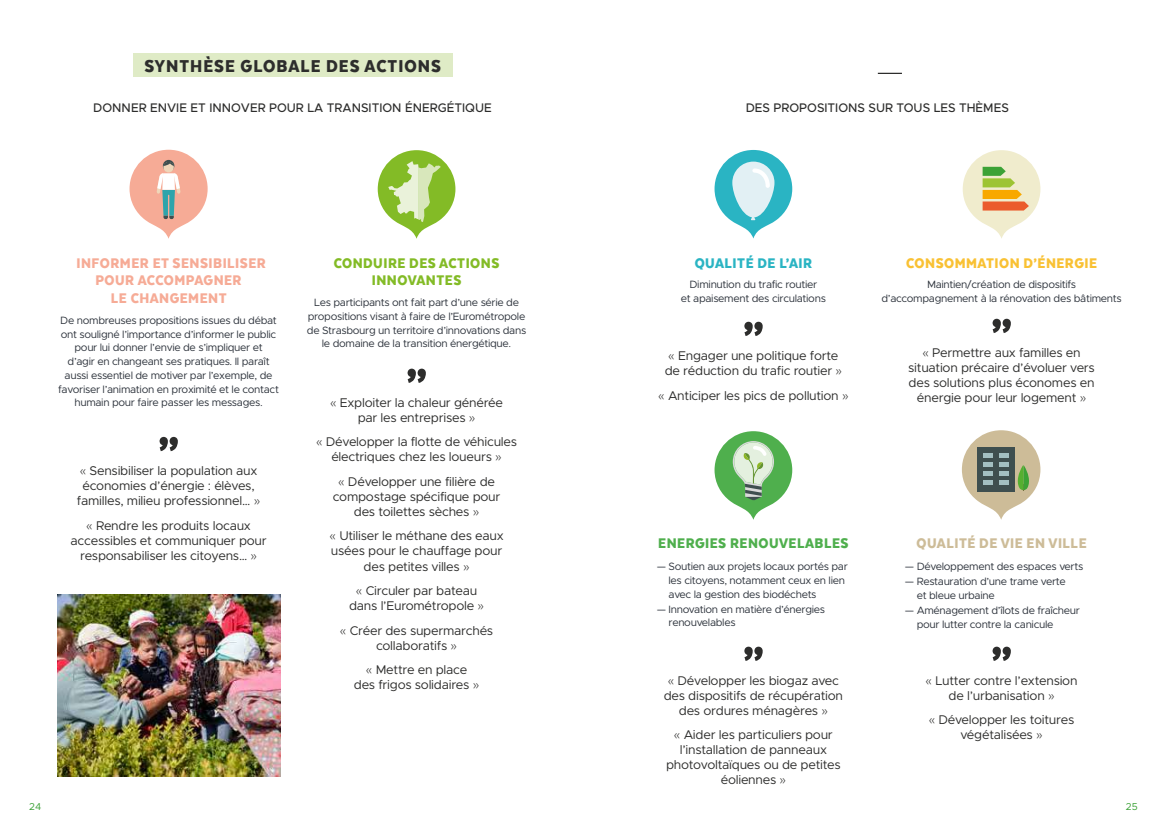
<style>
.page{position:relative;width:1170px;height:833px;background:#fff}
.page>*{position:absolute;margin:0;border:0;box-sizing:border-box;transform-origin:0 0}
.t1{font:900 52.25px "Texta Narrow";color:#2d2d2c}
.t2{font:900 20px "Texta Narrow";letter-spacing:.05em;color:#2d2d2c}
.t3{font:900 16.25px/17.5px "Texta Narrow";letter-spacing:.03em;color:#f6ab96;text-align:center}
.t4{font:900 16.25px/17.5px "Texta Narrow";letter-spacing:.03em;color:#83bb26;text-align:center}
.t5{font:900 16.25px "Texta Narrow";letter-spacing:.03em;color:#f9c133}
.t6{font:900 16.25px "Texta Narrow";letter-spacing:.03em;color:#4faf4d}
.t7{font:900 16.25px "Texta Narrow";letter-spacing:.03em;color:#cdbc98}
.t8{font:900 16.25px "Texta Narrow";letter-spacing:.03em;color:#2ab4c3}
.t9{font:12.62px/15px "Metropolis";letter-spacing:-.02em;color:#2d2d2c;text-align:center}
.t10{font:500 12.5px "Metropolis";color:#2d2d2c}
.t11{font:10.62px/13.8px "Metropolis";letter-spacing:-.03em;color:#2c323b;text-align:center}
.t12{font:10px "Metropolis";color:#3ba136}
.s1{font-family:"Gotham";font-weight:300}
</style>
<div class="page">
<div style="left:133px;top:53px;width:319px;height:24px;background:#dfebc6"></div>
<img style="left:57px;top:594px;width:223px;height:182px">
<svg style="left:714px;top:150px;width:78px;height:88px"></svg>
<svg style="left:129px;top:150px;width:79px;height:89px"></svg>
<svg style="left:378px;top:150px;width:77px;height:89px"></svg>
<svg style="left:714px;top:431px;width:78px;height:89px"></svg>
<svg style="left:877px;top:73px;width:24px;height:1px"></svg>
<svg style="left:962px;top:150px;width:78px;height:89px"></svg>
<svg style="left:961px;top:430px;width:79px;height:90px"></svg>
<h2 class="t2" style="left:144px;top:55px;width:298px">SYNTHÈSE GLOBALE DES ACTIONS</h2>
<p class="t10" style="left:93px;top:99px;width:400px">DONNER ENVIE ET INNOVER POUR LA TRANSITION ÉNERGÉTIQUE</p>
<p class="t10" style="left:745px;top:99px;width:265px">DES PROPOSITIONS SUR TOUS LES THÈMES</p>
<p class="t3" style="left:76px;top:254px;width:191px">INFORMER ET SENSIBILISER<br>POUR ACCOMPAGNER<br>LE CHANGEMENT</p>
<p class="t11" style="left:58px;top:313px;width:222px">De nombreuses propositions issues du débat ont souligné l’importance d’informer le public pour lui donner l’envie de s’impliquer et<br>d’agir en changeant ses pratiques. Il paraît aussi essentiel de motiver par l’exemple, de favoriser l’animation en proximité et le contact humain pour faire passer les messages.</p>
<h1 class="t1" style="left:158px;top:425px;width:23px">”</h1>
<p class="t9" style="left:77px;top:463px;width:185px"><span class="s1">«</span> Sensibiliser la population aux économies d’énergie : élèves, familles, milieu professionnel… <span class="s1">»</span></p>
<p class="t9" style="left:70px;top:518px;width:198px"><span class="s1">«</span> Rendre les produits locaux accessibles et communiquer pour responsabiliser les citoyens… <span class="s1">»</span></p>
<p class="t4" style="left:334px;top:254px;width:167px">CONDUIRE DES ACTIONS<br>INNOVANTES</p>
<p class="t11" style="left:307px;top:295px;width:221px">Les participants ont fait part d’une série de propositions visant à faire de l’Eurométropole de Strasbourg un territoire d’innovations dans le domaine de la transition énergétique.</p>
<h1 class="t1" style="left:406px;top:357px;width:23px">”</h1>
<p class="t9" style="left:330px;top:395px;width:175px"><span class="s1">«</span> Exploiter la chaleur générée par les entreprises <span class="s1">»</span></p>
<p class="t9" style="left:316px;top:434px;width:202px"><span class="s1">«</span> Développer la flotte de véhicules électriques chez les loueurs <span class="s1">»</span></p>
<p class="t9" style="left:333px;top:474px;width:169px"><span class="s1">«</span> Développer une filière de compostage spécifique pour des toilettes sèches <span class="s1">»</span></p>
<p class="t9" style="left:329px;top:528px;width:176px"><span class="s1">«</span> Utiliser le méthane des eaux usées pour le chauffage pour des petites villes <span class="s1">»</span></p>
<p class="t9" style="left:349px;top:583px;width:136px"><span class="s1">«</span> Circuler par bateau dans l’Eurométropole <span class="s1">»</span></p>
<p class="t9" style="left:340px;top:622px;width:155px"><span class="s1">«</span> Créer des supermarchés collaboratifs <span class="s1">»</span></p>
<p class="t9" style="left:354px;top:662px;width:127px"><span class="s1">«</span> Mettre en place des frigos solidaires <span class="s1">»</span></p>
<p class="t8" style="left:694px;top:254px;width:119px">QUALITÉ DE L’AIR</p>
<p class="t11" style="left:680px;top:278px;width:146px">Diminution du trafic routier<br>et apaisement des circulations</p>
<h1 class="t1" style="left:742px;top:310px;width:23px">”</h1>
<p class="t9" style="left:664px;top:348px;width:179px;text-align:left"><span class="s1">«</span> Engager une politique forte de réduction du trafic routier <span class="s1">»</span></p>
<p class="t9" style="left:658px;top:388px;width:192px"><span class="s1">«</span> Anticiper les pics de pollution <span class="s1">»</span></p>
<p class="t5" style="left:906px;top:254px;width:192px">CONSOMMATION D’ÉNERGIE</p>
<p class="t11" style="left:881px;top:278px;width:242px">Maintien/création de dispositifs d’accompagnement à la rénovation des bâtiments</p>
<h1 class="t1" style="left:990px;top:307px;width:23px">”</h1>
<p class="t9" style="left:908px;top:345px;width:188px"><span class="s1">«</span> Permettre aux familles en situation précaire d’évoluer vers des solutions plus économes en énergie pour leur logement <span class="s1">»</span></p>
<p class="t6" style="left:658px;top:534px;width:192px">ENERGIES RENOUVELABLES</p>
<p class="t11" style="left:668px;top:559px;width:181px;text-align:left;text-indent:-12px">— Soutien aux projets locaux portés par les citoyens, notamment ceux en lien avec la gestion des biodéchets</p>
<p class="t11" style="left:668px;top:602px;width:158px;text-align:left;text-indent:-12px">— Innovation en matière d’énergies renouvelables</p>
<h1 class="t1" style="left:742px;top:635px;width:23px">”</h1>
<p class="t9" style="left:663px;top:673px;width:181px"><span class="s1">«</span> Développer les biogaz avec des dispositifs de récupération des ordures ménagères <span class="s1">»</span></p>
<p class="t9" style="left:666px;top:727px;width:176px"><span class="s1">«</span> Aider les particuliers pour l’installation de panneaux photovoltaïques ou de petites éoliennes <span class="s1">»</span></p>
<p class="t7" style="left:916px;top:534px;width:171px">QUALITÉ DE VIE EN VILLE</p>
<p class="t11" style="left:904px;top:559px;width:180px">— Développement des espaces verts</p>
<p class="t11" style="left:916px;top:574px;width:151px;text-align:left;text-indent:-12px">— Restauration d’une trame verte et bleue urbaine</p>
<p class="t11" style="left:916px;top:603px;width:165px;text-align:left;text-indent:-12px">— Aménagement d’îlots de fraîcheur pour lutter contre la canicule</p>
<h1 class="t1" style="left:990px;top:635px;width:23px">”</h1>
<p class="t9" style="left:925px;top:673px;width:153px"><span class="s1">«</span> Lutter contre l’extension de l’urbanisation <span class="s1">»</span></p>
<p class="t9" style="left:928px;top:712px;width:147px"><span class="s1">«</span> Développer les toitures végétalisées <span class="s1">»</span></p>
<p class="t12" style="left:29px;top:800px;width:14px">24</p>
<p class="t12" style="left:1125px;top:800px;width:13px">25</p>
</div>
